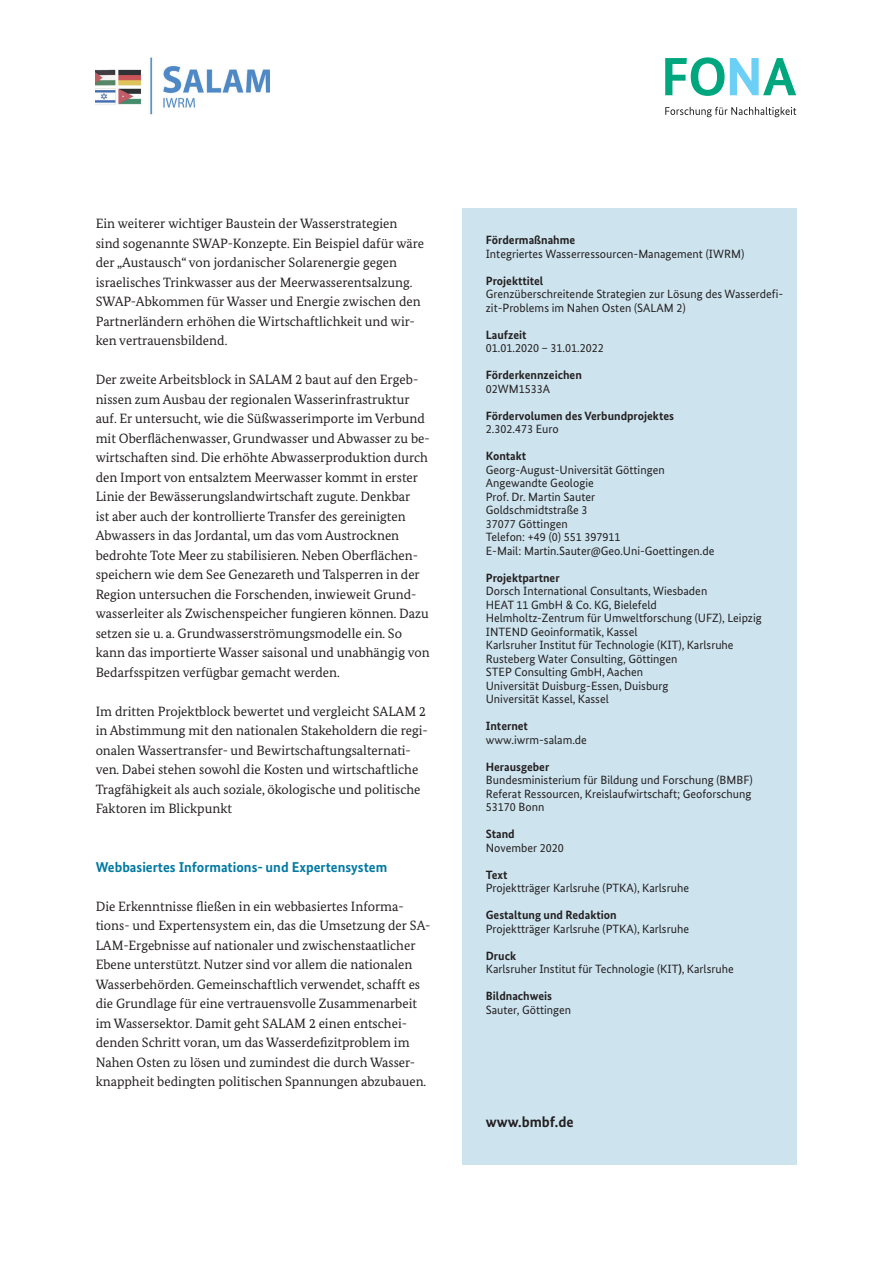
<style>
.page{position:relative;width:893px;height:1263px;background:#fff}
.page>*{position:absolute;margin:0;border:0;box-sizing:border-box;transform-origin:0 0}
.www_bmbf_de{font:700 15px "Bundes Sans";color:#231f20}
.Zwischentitel{font:700 14.25px "Bundes Sans";color:#0079a3}
.Fließtext{font:13.5px/19.5px "Bundes Serif";color:#231f20}
.Kastentext{font:12px/13.5px "Bundes Sans";color:#231f20}
.Kastentext-2{font:700 12px "Bundes Sans";color:#231f20}
.s1{font-weight:700}
</style>
<div class="page">
<div style="left:462px;top:209px;width:335px;height:956px;background:#cde4ef"></div>
<img style="left:95px;top:57px;width:174px;height:58px">
<svg style="left:665px;top:57px;width:131px;height:39px"></svg>
<svg style="left:665px;top:107px;width:131px;height:10px"></svg>
<p class="Fließtext" style="left:96px;top:214px;width:330px">Ein weiterer wichtiger Baustein der Wasserstrategien sind sogenannte SWAP-Konzepte. Ein Beispiel dafür wäre der „Austausch“ von jordanischer Solarenergie gegen israelisches Trinkwasser aus der Meerwasserentsalzung.<br>SWAP-Abkommen für Wasser und Energie zwischen den Partnerländern erhöhen die Wirtschaftlichkeit und wir&shy;ken vertrauensbildend.</p>
<p class="Fließtext" style="left:96px;top:370px;width:336px">Der zweite Arbeitsblock in SALAM 2 baut auf den Ergeb&shy;nissen zum Ausbau der regionalen Wasserinfrastruktur auf. Er untersucht, wie die Süßwasserimporte im Verbund mit Oberflächenwasser, Grundwasser und Abwasser zu be&shy;wirtschaften sind. Die erhöhte Abwasserproduktion durch den Import von entsalztem Meerwasser kommt in erster Linie der Bewässerungslandwirtschaft zugute. Denkbar<br>ist aber auch der kontrollierte Transfer des gereinigten Abwassers in das Jordantal, um das vom Austrocknen bedrohte Tote Meer zu stabilisieren. Neben Oberflächen&shy;speichern wie dem See Genezareth und Talsperren in der Region untersuchen die Forschenden, inwieweit Grund&shy;wasserleiter als Zwischenspeicher fungieren können. Dazu setzen sie u. a. Grundwasserströmungsmodelle ein. So kann das importierte Wasser saisonal und unabhängig von Bedarfsspitzen verfügbar gemacht werden.</p>
<p class="Fließtext" style="left:96px;top:701px;width:334px">Im dritten Projektblock bewertet und vergleicht SALAM 2 in Abstimmung mit den nationalen Stakeholdern die regi&shy;onalen Wassertransfer- und Bewirtschaftungsalternati&shy;ven. Dabei stehen sowohl die Kosten und wirtschaftliche Tragfähigkeit als auch soziale, ökologische und politische Faktoren im Blickpunkt</p>
<h3 class="Zwischentitel" style="left:96px;top:858px;width:293px">Webbasiertes Informations- und Expertensystem</h3>
<p class="Fließtext" style="left:96px;top:896px;width:336px">Die Erkenntnisse fließen in ein webbasiertes Informa&shy;tions- und Expertensystem ein, das die Umsetzung der SA-LAM-Ergebnisse auf nationaler und zwischenstaatlicher Ebene unterstützt. Nutzer sind vor allem die nationalen Wasserbehörden. Gemeinschaftlich verwendet, schafft es die Grundlage für eine vertrauensvolle Zusammenarbeit im Wassersektor. Damit geht SALAM 2 einen entschei&shy;denden Schritt voran, um das Wasserdefizitproblem im Nahen Osten zu lösen und zumindest die durch Wasser&shy;knappheit bedingten politischen Spannungen abzubauen.</p>
<p class="Kastentext-2" style="left:486px;top:233px;width:91px">Fördermaßnahme</p>
<p class="Kastentext" style="left:486px;top:247px;width:260px">Integriertes Wasserressourcen-Management (IWRM)</p>
<p class="Kastentext-2" style="left:486px;top:273px;width:59px">Projekttitel</p>
<p class="Kastentext" style="left:486px;top:287px;width:299px">Grenzüberschreitende Strategien zur Lösung des Wasserdefi&shy;zit-Problems im Nahen Osten (SALAM 2)</p>
<p class="Kastentext-2" style="left:486px;top:327px;width:42px">Laufzeit</p>
<p class="Kastentext" style="left:486px;top:341px;width:119px">01.01.2020 – 31.01.2022</p>
<p class="Kastentext-2" style="left:486px;top:368px;width:98px">Förderkennzeichen</p>
<p class="Kastentext" style="left:486px;top:382px;width:66px">02WM1533A</p>
<p class="Kastentext-2" style="left:486px;top:408px;width:190px">Fördervolumen des Verbundprojektes</p>
<p class="Kastentext" style="left:486px;top:422px;width:74px">2.302.473 Euro</p>
<p class="Kastentext-2" style="left:486px;top:449px;width:42px">Kontakt</p>
<p class="Kastentext" style="left:486px;top:463px;width:180px">Georg-August-Universität Göttingen</p>
<p class="Kastentext" style="left:486px;top:476px;width:109px">Angewandte Geologie</p>
<p class="Kastentext" style="left:486px;top:490px;width:111px">Prof. Dr. Martin Sauter</p>
<p class="Kastentext" style="left:486px;top:503px;width:103px">Goldschmidtstraße 3</p>
<p class="Kastentext" style="left:486px;top:517px;width:83px">37077 Göttingen</p>
<p class="Kastentext" style="left:486px;top:530px;width:136px">Telefon: +49 (0) 551 397911</p>
<p class="Kastentext" style="left:486px;top:544px;width:230px">E-Mail: Martin.Sauter@Geo.Uni-Goettingen.de</p>
<p class="Kastentext-2" style="left:486px;top:570px;width:75px">Projektpartner</p>
<p class="Kastentext" style="left:486px;top:584px;width:223px">Dorsch International Consultants, Wiesbaden</p>
<p class="Kastentext" style="left:486px;top:598px;width:172px">HEAT 11 GmbH &amp; Co. KG, Bielefeld</p>
<p class="Kastentext" style="left:486px;top:611px;width:277px">Helmholtz-Zentrum für Umweltforschung (UFZ), Leipzig</p>
<p class="Kastentext" style="left:486px;top:625px;width:153px">INTEND Geoinformatik, Kassel</p>
<p class="Kastentext" style="left:486px;top:638px;width:249px">Karlsruher Institut für Technologie (KIT), Karlsruhe</p>
<p class="Kastentext" style="left:486px;top:652px;width:193px">Rusteberg Water Consulting, Göttingen</p>
<p class="Kastentext" style="left:486px;top:665px;width:159px">STEP Consulting GmbH, Aachen</p>
<p class="Kastentext" style="left:486px;top:679px;width:184px">Universität Duisburg-Essen, Duisburg</p>
<p class="Kastentext" style="left:486px;top:692px;width:124px">Universität Kassel, Kassel</p>
<p class="Kastentext-2" style="left:486px;top:719px;width:44px">Internet</p>
<p class="Kastentext" style="left:486px;top:733px;width:103px">www.iwrm-salam.de</p>
<p class="Kastentext-2" style="left:486px;top:759px;width:65px">Herausgeber</p>
<p class="Kastentext" style="left:486px;top:773px;width:268px">Bundesministerium für Bildung und Forschung (BMBF)</p>
<p class="Kastentext" style="left:486px;top:787px;width:267px">Referat Ressourcen, Kreislaufwirtschaft; Geoforschung<br>53170 Bonn</p>
<p class="Kastentext-2" style="left:486px;top:827px;width:30px">Stand</p>
<p class="Kastentext" style="left:486px;top:841px;width:79px">November 2020</p>
<p class="Kastentext-2" style="left:486px;top:867px;width:23px">Text</p>
<p class="Kastentext" style="left:486px;top:881px;width:205px">Projektträger Karlsruhe (PTKA), Karlsruhe</p>
<p class="Kastentext-2" style="left:486px;top:908px;width:132px">Gestaltung und Redaktion</p>
<p class="Kastentext" style="left:486px;top:922px;width:205px">Projektträger Karlsruhe (PTKA), Karlsruhe</p>
<p class="Kastentext-2" style="left:486px;top:948px;width:32px">Druck</p>
<p class="Kastentext" style="left:486px;top:962px;width:249px">Karlsruher Institut für Technologie (KIT<span class="s1">)</span>, Karlsruhe</p>
<p class="Kastentext-2" style="left:486px;top:989px;width:68px">Bildnachweis</p>
<p class="Kastentext" style="left:486px;top:1003px;width:87px">Sauter, Göttingen</p>
<p class="www_bmbf_de" style="left:486px;top:1112px;width:89px">www.bmbf.de</p>
</div>
